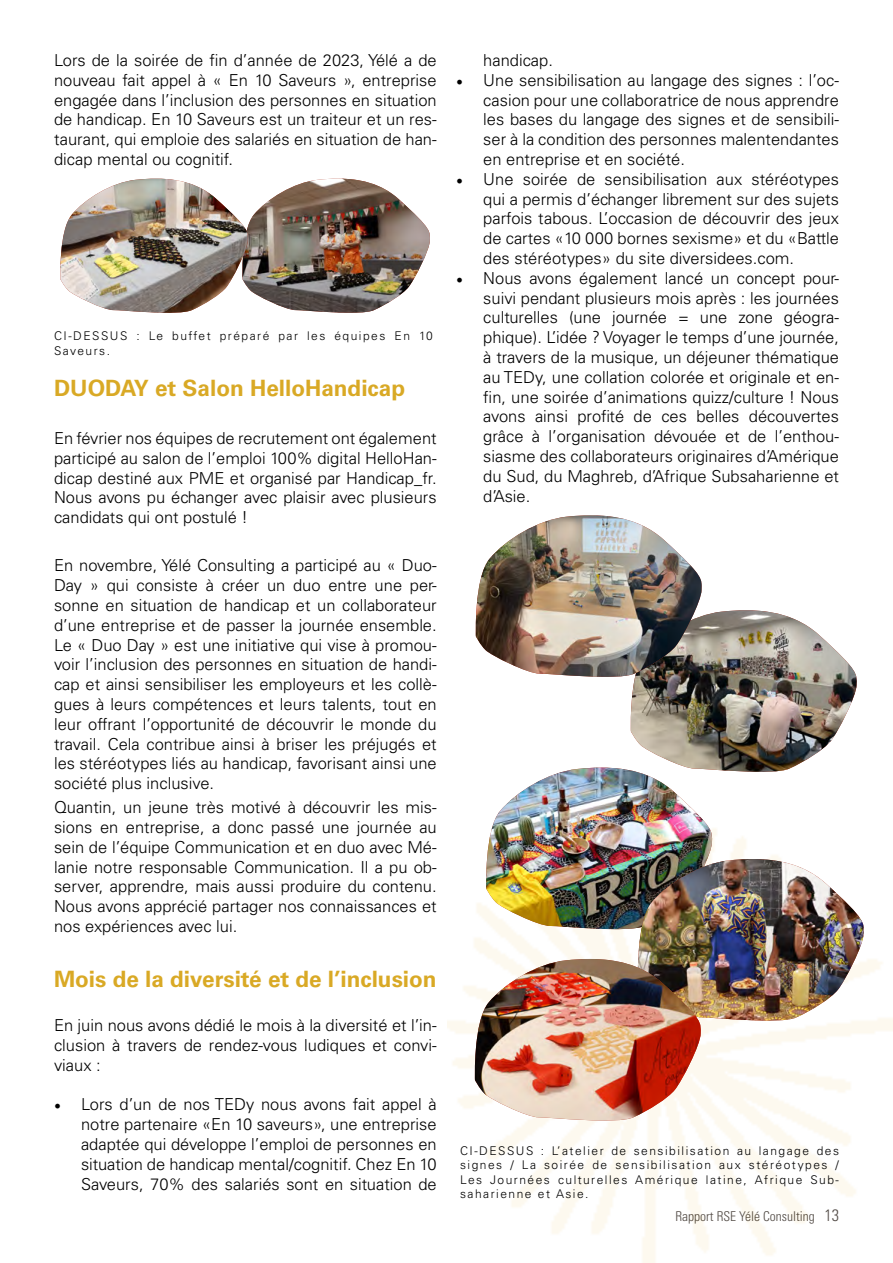
<style>
.page{position:relative;width:893px;height:1263px;background:#fff}
.page>*{position:absolute;margin:0;border:0;box-sizing:border-box;transform-origin:0 0}
.t1{font:700 22.5px "Univers LT Std";color:#d9a925}
.t2{font:300 16.5px/19.8px "Univers LT Std";color:#000;text-align:justify}
.t3{font:300 condensed 13.5px "Univers LT Std";color:#3f3731}
.t4{font:300 12px/14.4px "Univers LT Std";letter-spacing:.125em;color:#000}
.s1{font-family:"Minion Pro";font-weight:400;font-size:18px}
.s2{font-size:16.5px}
</style>
<div class="page">
<img style="left:146px;top:178px;width:284px;height:135px">
<img style="left:60px;top:179px;width:189px;height:134px">
<img style="left:473px;top:610px;width:394px;height:514px">
<img style="left:476px;top:515px;width:226px;height:163px">
<p class="t2" style="left:54px;top:50px;width:384px">Lors de la soirée de fin d’année de 2023, Yélé a de nouveau fait appel à « En 10 Saveurs », entreprise engagée dans l’inclusion des personnes en situation de handicap. En 10 Saveurs est un traiteur et un res&shy;taurant, qui emploie des salariés en situation de han&shy;dicap mental ou cognitif.</p>
<p class="t4" style="left:54px;top:329px;width:380px">CI-DESSUS : Le buffet préparé par les équipes En 10<br>Saveurs.</p>
<h1 class="t1" style="left:54px;top:375px;width:353px">DUODAY et Salon HelloHandicap</h1>
<p class="t2" style="left:54px;top:428px;width:384px">En février nos équipes de recrutement ont également participé au salon de l’emploi 100% digital HelloHan&shy;dicap destiné aux PME et organisé par Handicap_fr.<br>Nous avons pu échanger avec plaisir avec plusieurs candidats qui ont postulé !</p>
<p class="t2" style="left:54px;top:555px;width:384px">En novembre, Yélé Consulting a participé au « Duo-Day » qui consiste à créer un duo entre une per&shy;sonne en situation de handicap et un collaborateur d’une entreprise et de passer la journée ensemble.<br>Le « Duo Day » est une initiative qui vise à promou&shy;voir l’inclusion des personnes en situation de handi&shy;cap et ainsi sensibiliser les employeurs et les collè&shy;gues à leurs compétences et leurs talents, tout en leur offrant l’opportunité de découvrir le monde du travail. Cela contribue ainsi à briser les préjugés et les stéréotypes liés au handicap, favorisant ainsi une société plus inclusive.</p>
<p class="t2" style="left:54px;top:797px;width:384px">Quantin, un jeune très motivé à découvrir les mis&shy;sions en entreprise, a donc passé une journée au sein de l’équipe Communication et en duo avec Mé&shy;lanie notre responsable Communication. Il a pu ob&shy;server, apprendre, mais aussi produire du contenu.<br>Nous avons apprécié partager nos connaissances et nos expériences avec lui.</p>
<h1 class="t1" style="left:54px;top:966px;width:384px">Mois de la diversité et de l’inclusion</h1>
<p class="t2" style="left:54px;top:1015px;width:384px">En juin nous avons dédié le mois à la diversité et l’in&shy;clusion à travers de rendez-vous ludiques et convi&shy;viaux :</p>
<p class="t2" style="left:81px;top:1094px;width:357px;text-indent:-27px"><span class="s1">•</span> Lors d’un de nos TEDy nous avons fait appel à notre partenaire «En 10 saveurs», une entreprise adaptée qui développe l’emploi de personnes en situation de handicap mental/cognitif. Chez En 10<br>Saveurs, 70% des salariés sont en situation de</p>
<p class="t2" style="left:483px;top:50px;width:71px">handicap.</p>
<p class="t2" style="left:483px;top:70px;width:357px;text-indent:-27px"><span class="s1">•</span> Une sensibilisation au langage des signes : l’oc&shy;casion pour une collaboratrice de nous apprendre les bases du langage des signes et de sensibili&shy;ser à la condition des personnes malentendantes en entreprise et en société.</p>
<p class="t2" style="left:483px;top:169px;width:357px;text-indent:-27px"><span class="s1">•</span> Une soirée de sensibilisation aux stéréotypes qui a permis d’échanger librement sur des sujets parfois tabous. L’occasion de découvrir des jeux de cartes «10 000 bornes sexisme» et du «Battle des stéréotypes» du site diversidees.com.</p>
<p class="t2" style="left:483px;top:268px;width:357px;text-indent:-27px"><span class="s1">•</span> Nous avons également lancé un concept pour&shy;suivi pendant plusieurs mois après : les journées culturelles (une journée = une zone géogra&shy;phique). L’idée ? Voyager le temps d’une journée, à travers de la musique, un déjeuner thématique au TEDy, une collation colorée et originale et en&shy;fin, une soirée d’animations quizz/culture ! Nous avons ainsi profité de ces belles découvertes grâce à l’organisation dévouée et de l’enthou&shy;siasme des collaborateurs originaires d’Amérique du Sud, du Maghreb, d’Afrique Subsaharienne et d’Asie.</p>
<p class="t4" style="left:460px;top:1143px;width:380px;text-align:justify">CI-DESSUS : L’atelier de sensibilisation au langage des signes / La soirée de sensibilisation aux stéréotypes / Les Journées culturelles Amérique latine, Afrique Sub&shy;saharienne et Asie.</p>
<p class="t3" style="left:675px;top:1208px;width:165px">Rapport RSE Yélé Consulting <span class="s2">13</span></p>
</div>
